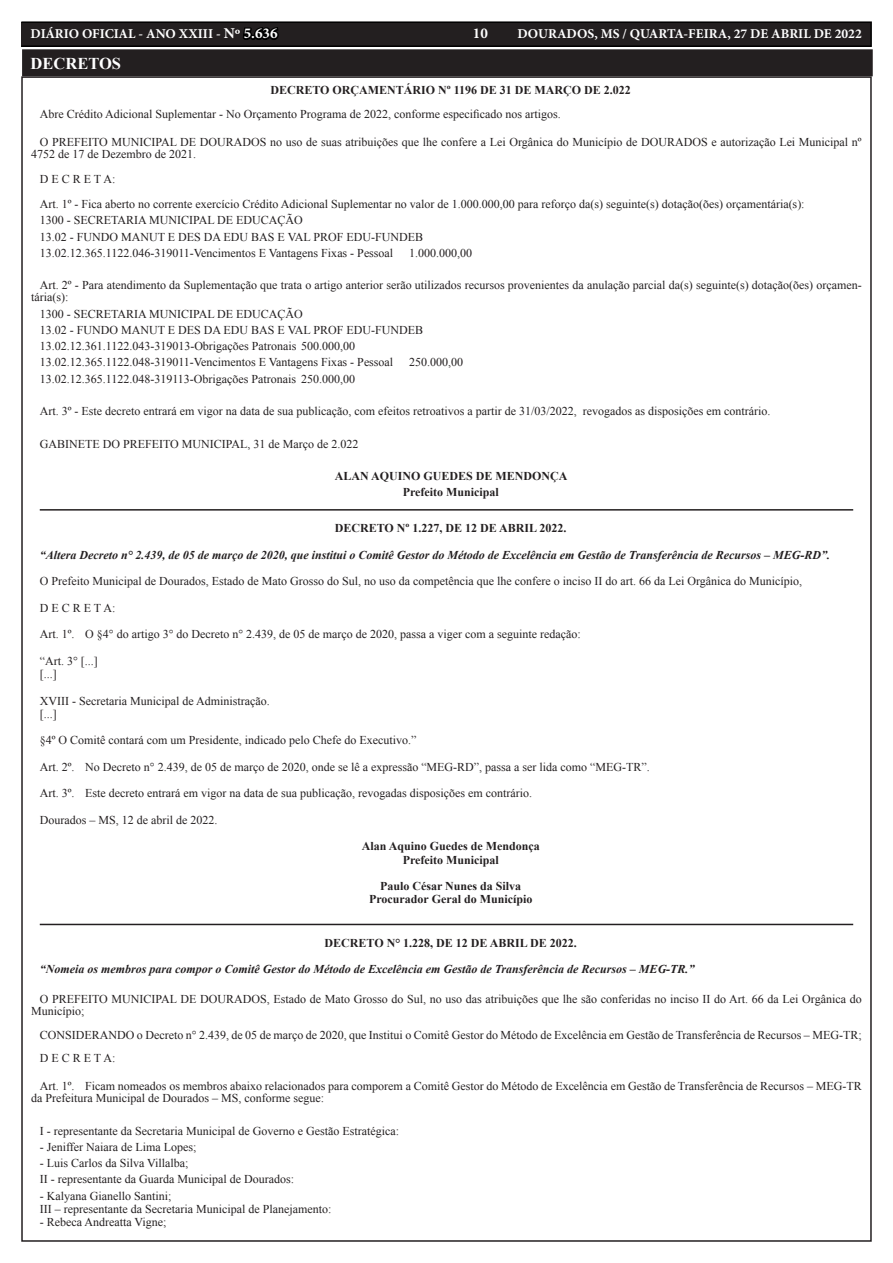
<style>
.page{position:relative;width:893px;height:1263px;background:#fff}
.page>*{position:absolute;margin:0;border:0;box-sizing:border-box;transform-origin:0 0}
.TEXTO{font:700 16.5px "Times New Roman";color:#fff}
.t1{font:700 15px "Minion Pro";color:#fff}
.t2{font:700 13.5px "Minion Pro";color:#fff}
.TEXTO-2{font:12px/12px "Times New Roman";color:#231f20}
.TEXTO-3{font:700 12px "Times New Roman";color:#231f20}
.TEXTO-4{font:italic 700 12px "Times New Roman";color:#231f20}
.s1{font-size:15px}
.s2{font-size:15px;color:#000}
</style>
<div class="page">
<div style="left:21px;top:22px;width:850px;height:24px;background:#231f20"></div>
<div style="left:21px;top:21px;width:851px;height:26px;border:2px solid #000"></div>
<hr style="left:40px;top:509px;width:813px;height:2px;background:#231f20">
<hr style="left:40px;top:924px;width:813px;height:1px;background:#231f20">
<div style="left:24px;top:51px;width:847px;height:23px;background:#231f20"></div>
<div style="left:22px;top:49px;width:851px;height:27px;border:4px solid #231f20"></div>
<p class="t2" style="left:31px;top:25px;width:248px">DIÁRIO OFICIAL - ANO XXIII - <span class="s1">Nº</span> <span class="s2">5.636</span></p>
<p class="t1" style="left:473px;top:23px;width:17px">10</p>
<p class="t2" style="left:517px;top:25px;width:346px">DOURADOS, MS / QUARTA-FEIRA, 27 DE ABRIL DE 2022</p>
<p class="TEXTO" style="left:31px;top:52px;width:92px">DECRETOS</p>
<p class="TEXTO-3" style="left:270px;top:82px;width:362px">DECRETO ORÇAMENTÁRIO Nº 1196 DE 31 DE MARÇO DE 2.022</p>
<p class="TEXTO-2" style="left:40px;top:108px;width:522px">Abre Crédito Adicional Suplementar - No Orçamento Programa de 2022, conforme especificado nos artigos.</p>
<p class="TEXTO-2" style="left:31px;top:136px;width:832px;text-indent:9px">O PREFEITO MUNICIPAL DE DOURADOS no uso de suas atribuições que lhe confere a Lei Orgânica do Município de DOURADOS e autorização Lei Municipal nº<br>4752 de 17 de Dezembro de 2021.</p>
<p class="TEXTO-2" style="left:40px;top:173px;width:77px">D E C R E T A:</p>
<p class="TEXTO-2" style="left:40px;top:198px;width:766px">Art. 1º - Fica aberto no corrente exercício Crédito Adicional Suplementar no valor de 1.000.000,00 para reforço da(s) seguinte(s) dotação(ões) orçamentária(s):</p>
<p class="TEXTO-2" style="left:40px;top:214px;width:265px">1300 - SECRETARIA MUNICIPAL DE EDUCAÇÃO</p>
<p class="TEXTO-2" style="left:40px;top:230px;width:385px">13.02 - FUNDO MANUT E DES DA EDU BAS E VAL PROF EDU-FUNDEB</p>
<p class="TEXTO-2" style="left:40px;top:247px;width:355px">13.02.12.365.1122.046-319011-Vencimentos E Vantagens Fixas - Pessoal</p>
<p class="TEXTO-2" style="left:409px;top:247px;width:64px">1.000.000,00</p>
<p class="TEXTO-2" style="left:31px;top:279px;width:832px;text-indent:9px">Art. 2º - Para atendimento da Suplementação que trata o artigo anterior serão utilizados recursos provenientes da anulação parcial da(s) seguinte(s) dotação(ões) orçamen&shy;tária(s):</p>
<p class="TEXTO-2" style="left:40px;top:307px;width:265px">1300 - SECRETARIA MUNICIPAL DE EDUCAÇÃO</p>
<p class="TEXTO-2" style="left:40px;top:324px;width:385px">13.02 - FUNDO MANUT E DES DA EDU BAS E VAL PROF EDU-FUNDEB</p>
<p class="TEXTO-2" style="left:40px;top:340px;width:317px">13.02.12.361.1122.043-319013-Obrigações Patronais 500.000,00</p>
<p class="TEXTO-2" style="left:40px;top:356px;width:355px">13.02.12.365.1122.048-319011-Vencimentos E Vantagens Fixas - Pessoal</p>
<p class="TEXTO-2" style="left:409px;top:356px;width:55px">250.000,00</p>
<p class="TEXTO-2" style="left:40px;top:372px;width:317px">13.02.12.365.1122.048-319113-Obrigações Patronais 250.000,00</p>
<p class="TEXTO-2" style="left:40px;top:405px;width:732px">Art. 3º - Este decreto entrará em vigor na data de sua publicação, com efeitos retroativos a partir de 31/03/2022, revogados as disposições em contrário.</p>
<p class="TEXTO-2" style="left:40px;top:437px;width:320px">GABINETE DO PREFEITO MUNICIPAL, 31 de Março de 2.022</p>
<p class="TEXTO-3" style="left:335px;top:468px;width:234px">ALAN AQUINO GUEDES DE MENDONÇA</p>
<p class="TEXTO-3" style="left:403px;top:484px;width:98px">Prefeito Municipal</p>
<p class="TEXTO-3" style="left:335px;top:520px;width:233px">DECRETO Nº 1.227, DE 12 DE ABRIL 2022.</p>
<p class="TEXTO-4" style="left:40px;top:546px;width:792px">“Altera Decreto n° 2.439, de 05 de março de 2020, que institui o Comitê Gestor do Método de Excelência em Gestão de Transferência de Recursos – MEG-RD”.</p>
<p class="TEXTO-2" style="left:40px;top:575px;width:764px">O Prefeito Municipal de Dourados, Estado de Mato Grosso do Sul, no uso da competência que lhe confere o inciso II do art. 66 da Lei Orgânica do Município,</p>
<p class="TEXTO-2" style="left:40px;top:602px;width:77px">D E C R E T A:</p>
<p class="TEXTO-2" style="left:40px;top:628px;width:543px">Art. 1º. O §4° do artigo 3° do Decreto n° 2.439, de 05 de março de 2020, passa a viger com a seguinte redação:</p>
<p class="TEXTO-2" style="left:40px;top:655px;width:60px">“Art. 3° [...]</p>
<p class="TEXTO-2" style="left:40px;top:668px;width:18px">[...]</p>
<p class="TEXTO-2" style="left:40px;top:694px;width:231px">XVIII - Secretaria Municipal de Administração.</p>
<p class="TEXTO-2" style="left:40px;top:708px;width:18px">[...]</p>
<p class="TEXTO-2" style="left:40px;top:734px;width:378px">§4º O Comitê contará com um Presidente, indicado pelo Chefe do Executivo.”</p>
<p class="TEXTO-2" style="left:40px;top:761px;width:612px">Art. 2º. No Decreto n° 2.439, de 05 de março de 2020, onde se lê a expressão “MEG-RD”, passa a ser lida como “MEG-TR”.</p>
<p class="TEXTO-2" style="left:40px;top:787px;width:494px">Art. 3º. Este decreto entrará em vigor na data de sua publicação, revogadas disposições em contrário.</p>
<p class="TEXTO-2" style="left:40px;top:814px;width:179px">Dourados – MS, 12 de abril de 2022.</p>
<p class="TEXTO-3" style="left:362px;top:838px;width:180px">Alan Aquino Guedes de Mendonça</p>
<p class="TEXTO-3" style="left:403px;top:851px;width:98px">Prefeito Municipal</p>
<p class="TEXTO-3" style="left:380px;top:878px;width:143px">Paulo César Nunes da Silva</p>
<p class="TEXTO-3" style="left:369px;top:891px;width:165px">Procurador Geral do Município</p>
<p class="TEXTO-3" style="left:325px;top:935px;width:254px">DECRETO N° 1.228, DE 12 DE ABRIL DE 2022.</p>
<p class="TEXTO-4" style="left:40px;top:961px;width:656px">“Nomeia os membros para compor o Comitê Gestor do Método de Excelência em Gestão de Transferência de Recursos – MEG-TR.”</p>
<p class="TEXTO-2" style="left:31px;top:993px;width:832px;text-indent:9px">O PREFEITO MUNICIPAL DE DOURADOS, Estado de Mato Grosso do Sul, no uso das atribuições que lhe são conferidas no inciso II do Art. 66 da Lei Orgânica do<br>Município;</p>
<p class="TEXTO-2" style="left:40px;top:1028px;width:823px">CONSIDERANDO o Decreto n° 2.439, de 05 de março de 2020, que Institui o Comitê Gestor do Método de Excelência em Gestão de Transferência de Recursos – MEG-TR;</p>
<p class="TEXTO-2" style="left:40px;top:1052px;width:77px">D E C R E T A:</p>
<p class="TEXTO-2" style="left:31px;top:1080px;width:832px;text-indent:9px">Art. 1º. Ficam nomeados os membros abaixo relacionados para comporem a Comitê Gestor do Método de Excelência em Gestão de Transferência de Recursos – MEG-TR da Prefeitura Municipal de Dourados – MS, conforme segue:</p>
<p class="TEXTO-2" style="left:40px;top:1124px;width:361px">I - representante da Secretaria Municipal de Governo e Gestão Estratégica:</p>
<p class="TEXTO-2" style="left:40px;top:1140px;width:158px">- Jeniffer Naiara de Lima Lopes;</p>
<p class="TEXTO-2" style="left:40px;top:1157px;width:150px">- Luis Carlos da Silva Villalba;</p>
<p class="TEXTO-2" style="left:40px;top:1173px;width:256px">II - representante da Guarda Municipal de Dourados:</p>
<p class="TEXTO-2" style="left:40px;top:1189px;width:133px">- Kalyana Gianello Santini;</p>
<p class="TEXTO-2" style="left:40px;top:1202px;width:293px">III – representante da Secretaria Municipal de Planejamento:</p>
<p class="TEXTO-2" style="left:40px;top:1216px;width:128px">- Rebeca Andreatta Vigne;</p>
</div>
